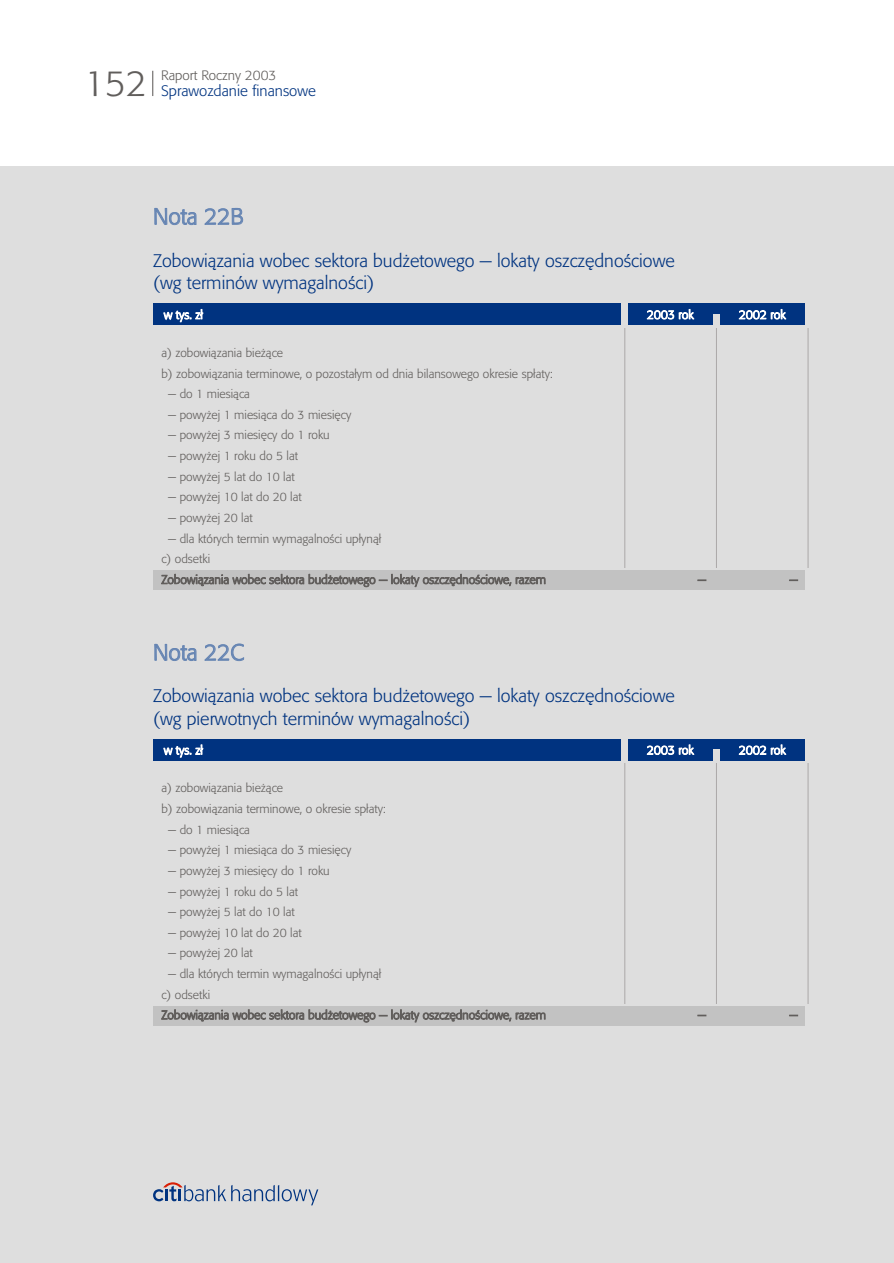
<style>
.page{position:relative;width:894px;height:1263px;background:#fff}
.page>*{position:absolute;margin:0;border:0;box-sizing:border-box;transform-origin:0 0}
.t1{font:36px "Formata";color:#615e5c}
.t2{font:22.5px "Formata";color:#6685b3}
.t3{font:18px/22px "Formata";color:#003380}
.t4{font:15px "Formata";color:#003380}
.t5{font:13.5px "Formata";color:#615e5c}
.t6{font:12px/20.5px "Formata";color:#615e5c}
.t7{font:12px "Formata";color:#fff}
</style>
<div class="page">
<div style="left:0;top:166px;width:894px;height:1097px;background:#dedede"></div>
<svg style="left:153px;top:1182px;width:165px;height:23px"></svg>
<svg style="left:152px;top:71px;width:1px;height:25px"></svg>
<div style="left:153px;top:304px;width:655px;height:21px;background:#003380"></div>
<hr style="left:624px;top:320px;width:1px;height:262px;background:#aba8a8">
<hr style="left:716px;top:320px;width:1px;height:262px;background:#aba8a8">
<hr style="left:808px;top:320px;width:1px;height:262px;background:#aba8a8">
<div style="left:713px;top:314px;width:7px;height:14px;background:#dedede"></div>
<div style="left:442px;top:568px;width:368px;height:24px;background:#dedede"></div>
<div style="left:153px;top:570px;width:651px;height:20px;background:#c2c2c2"></div>
<div style="left:621px;top:297px;width:7px;height:31px;background:#dedede"></div>
<div style="left:805px;top:297px;width:6px;height:31px;background:#dedede"></div>
<div style="left:153px;top:739px;width:655px;height:21px;background:#003380"></div>
<hr style="left:624px;top:756px;width:1px;height:260px;background:#aba8a8">
<hr style="left:716px;top:756px;width:1px;height:260px;background:#aba8a8">
<hr style="left:808px;top:756px;width:1px;height:260px;background:#aba8a8">
<div style="left:713px;top:750px;width:7px;height:13px;background:#dedede"></div>
<svg style="left:442px;top:1004px;width:367px;height:22px"></svg>
<div style="left:153px;top:1006px;width:651px;height:19px;background:#c2c2c2"></div>
<div style="left:621px;top:732px;width:7px;height:31px;background:#dedede"></div>
<div style="left:805px;top:732px;width:6px;height:31px;background:#dedede"></div>
<h1 class="t1" style="left:84px;top:61px;width:64px">152</h1>
<p class="t5" style="left:161px;top:67px;width:117px">Raport Roczny 2003</p>
<p class="t4" style="left:161px;top:81px;width:156px">Sprawozdanie finansowe</p>
<h2 class="t2" style="left:153px;top:202px;width:92px">Nota 22B</h2>
<h3 class="t3" style="left:153px;top:249px;width:523px">Zobowi¹zania wobec sektora bud¿etowego - lokaty oszczêdnoœciowe (wg terminów wymagalnoœci)</h3>
<p class="t7" style="left:164px;top:307px;width:40px">w tys. z³</p>
<p class="t7" style="left:647px;top:307px;width:48px">2003 rok</p>
<p class="t6" style="left:161px;top:342px;width:393px">a) zobowi¹zania bie¿¹ce<br>b) zobowi¹zania terminowe, o pozosta³ym od dnia bilansowego okresie sp³aty:</p>
<p class="t6" style="left:168px;top:384px;width:83px">- do 1 miesi¹ca</p>
<p class="t6" style="left:168px;top:404px;width:185px">- powy¿ej 1 miesi¹ca do 3 miesiêcy</p>
<p class="t6" style="left:168px;top:425px;width:163px">- powy¿ej 3 miesiêcy do 1 roku</p>
<p class="t6" style="left:168px;top:445px;width:131px">- powy¿ej 1 roku do 5 lat</p>
<p class="t6" style="left:168px;top:466px;width:128px">- powy¿ej 5 lat do 10 lat</p>
<p class="t6" style="left:168px;top:487px;width:135px">- powy¿ej 10 lat do 20 lat</p>
<p class="t6" style="left:168px;top:507px;width:86px">- powy¿ej 20 lat</p>
<p class="t6" style="left:161px;top:528px;width:386px;text-indent:7px">- dla których termin wymagalnoœci up³yn¹³<br>c) odsetki<br>Zobowi¹zania wobec sektora bud¿etowego - lokaty oszczêdnoœciowe, razem</p>
<h2 class="t2" style="left:153px;top:638px;width:92px">Nota 22C</h2>
<h3 class="t3" style="left:153px;top:685px;width:523px">Zobowi¹zania wobec sektora bud¿etowego - lokaty oszczêdnoœciowe (wg pierwotnych terminów wymagalnoœci)</h3>
<p class="t6" style="left:698px;top:569px;width:10px">-</p>
<p class="t7" style="left:164px;top:743px;width:40px">w tys. z³</p>
<p class="t7" style="left:647px;top:743px;width:48px">2003 rok</p>
<p class="t6" style="left:161px;top:778px;width:226px">a) zobowi¹zania bie¿¹ce<br>b) zobowi¹zania terminowe, o okresie sp³aty:</p>
<p class="t6" style="left:168px;top:819px;width:83px">- do 1 miesi¹ca</p>
<p class="t6" style="left:168px;top:840px;width:185px">- powy¿ej 1 miesi¹ca do 3 miesiêcy</p>
<p class="t6" style="left:168px;top:860px;width:163px">- powy¿ej 3 miesiêcy do 1 roku</p>
<p class="t6" style="left:168px;top:881px;width:131px">- powy¿ej 1 roku do 5 lat</p>
<p class="t6" style="left:168px;top:902px;width:128px">- powy¿ej 5 lat do 10 lat</p>
<p class="t6" style="left:168px;top:922px;width:135px">- powy¿ej 10 lat do 20 lat</p>
<p class="t6" style="left:168px;top:943px;width:86px">- powy¿ej 20 lat</p>
<p class="t6" style="left:161px;top:963px;width:386px;text-indent:7px">- dla których termin wymagalnoœci up³yn¹³<br>c) odsetki<br>Zobowi¹zania wobec sektora bud¿etowego - lokaty oszczêdnoœciowe, razem</p>
<p class="t6" style="left:698px;top:1004px;width:10px">-</p>
<p class="t7" style="left:739px;top:307px;width:48px">2002 rok</p>
<p class="t6" style="left:790px;top:569px;width:10px">-</p>
<p class="t7" style="left:739px;top:743px;width:48px">2002 rok</p>
<p class="t6" style="left:790px;top:1004px;width:10px">-</p>
</div>
